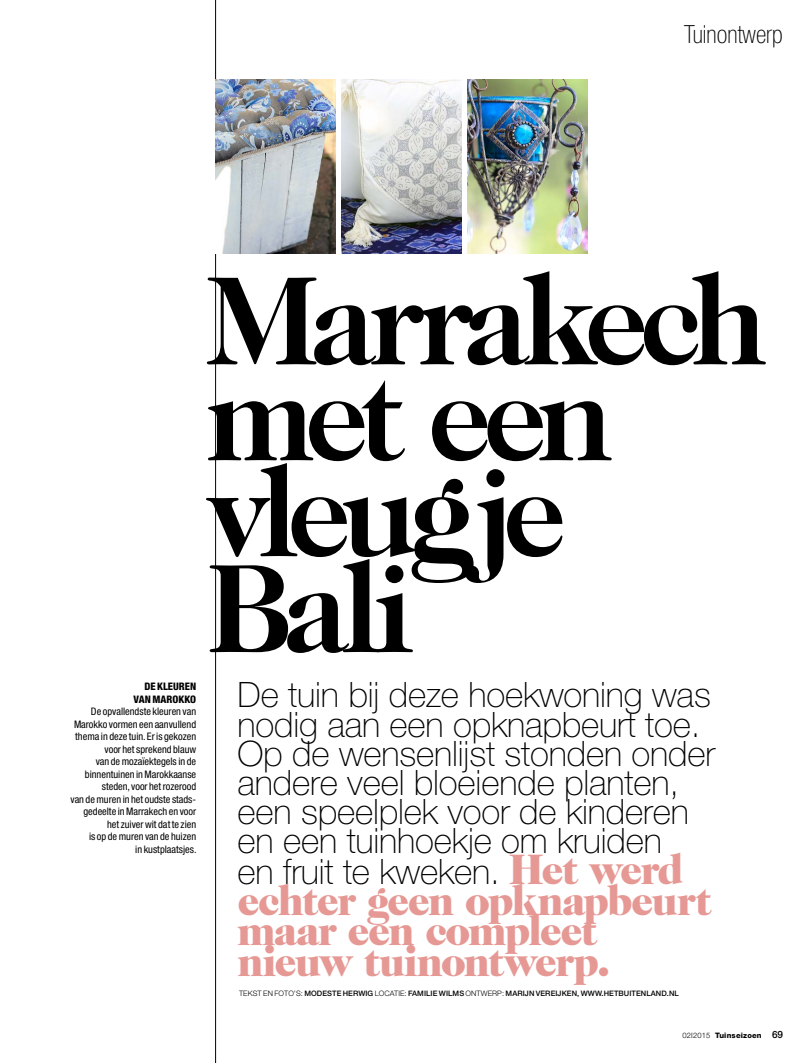
<style>
.page{position:relative;width:808px;height:1063px;background:#fff}
.page>*{position:absolute;margin:0;border:0;box-sizing:border-box;transform-origin:0 0}
.t1{font:700 127.38px/95.9px "Caslon 224 Std";letter-spacing:-.065em;color:#000}
.t2{font:900 43.12px/30.6px "Caslon 224 Std";letter-spacing:-.045em;color:#e69994}
.t3{font:100 35px/29.4px "Helvetica Neue LT Std";letter-spacing:-.005em;color:#000}
.t4{font:100 condensed 25px "Helvetica Neue LT Std";color:#000}
.t5{font:condensed 10.38px/12.5px "Helvetica Neue LT Std";color:#000;text-align:right}
.t6{font:800 condensed 10.38px/12.5px "Helvetica Neue LT Std";color:#000;text-align:right}
.t7{font:500 7.5px "Helvetica Neue LT Std";letter-spacing:.01em;color:#000}
.t8{font:800 7.5px "Helvetica Neue LT Std";letter-spacing:.025em;color:#000}
.s1{font-family:"Caslon 224 Std";font-weight:900;font-size:43.12px;color:#e69994}
.s2{font-weight:300}
.s3{font-weight:500;font-size:10px}
</style>
<div class="page">
<img style="left:467px;top:80px;width:120px;height:174px">
<hr style="left:215px;top:0;width:1px;height:1063px;background:#000">
<img style="left:342px;top:80px;width:120px;height:174px">
<img style="left:216px;top:80px;width:120px;height:174px">
<h3 class="t4" style="left:684px;top:20px;width:100px">Tuinontwerp</h3>
<h1 class="t1" style="left:206px;top:271px;width:562px">Marrakech met een vleugje<br>Bali</h1>
<p class="t6" style="left:134px;top:680px;width:64px">DE KLEUREN<br>VAN MAROKKO</p>
<p class="t5" style="left:70px;top:705px;width:128px">De opvallendste kleuren van<br>Marokko vormen een aanvullend thema in deze tuin. Er is gekozen voor het sprekend blauw<br>van de mozaïektegels in de binnentuinen in Marokkaanse steden, voor het rozerood<br>van de muren in het oudste stads&shy;gedeelte in Marrakech en voor het zuiver wit dat te zien<br>is op de muren van de huizen<br>in kustplaatsjes.</p>
<h3 class="t3" style="left:237px;top:680px;width:479px">De tuin bij deze hoekwoning was nodig aan een opknapbeurt toe.<br>Op de wensenlijst stonden onder andere veel bloeiende planten, een speelplek voor de kinderen en een tuinhoekje om kruiden<br>en fruit te kweken. <span class="s1">Het werd</span></h3>
<h2 class="t2" style="left:237px;top:884px;width:476px">echter geen opknapbeurt maar een compleet nieuw tuinontwerp.</h2>
<p class="t7" style="left:239px;top:989px;width:441px"><span class="s2">TEKST EN FOTO’S:</span> MODESTE HERWIG <span class="s2">LOCATIE:</span> FAMILIE WILMS <span class="s2">ONTWERP:</span> MARIJN VEREIJKEN, WWW.HETBUITENLAND.NL</p>
<p class="t8" style="left:682px;top:1031px;width:102px"><span class="s2">02I2015</span> Tuinseizoen <span class="s3">69</span></p>
</div>
